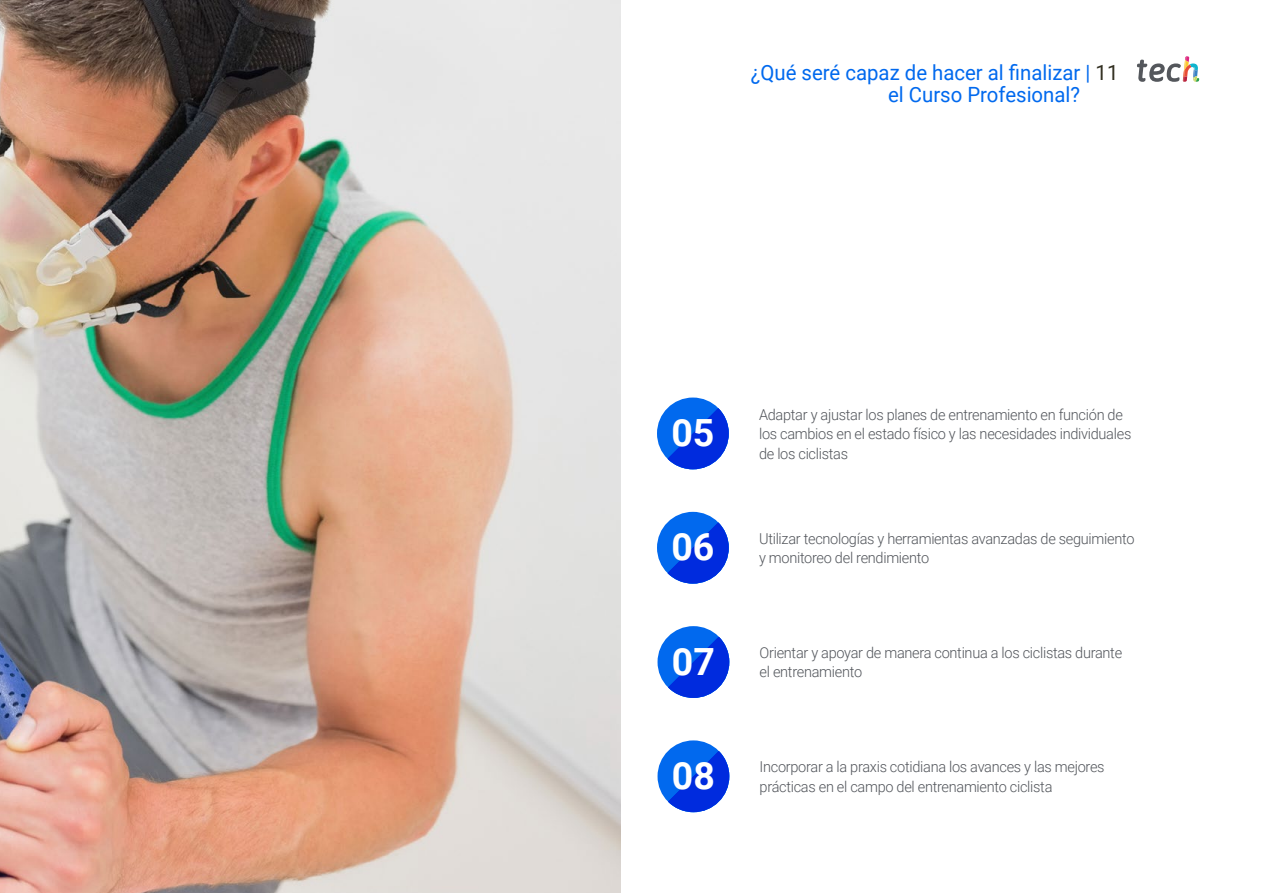
<style>
.page{position:relative;width:1263px;height:893px;background:#fff}
.page>*{position:absolute;margin:0;border:0;box-sizing:border-box;transform-origin:0 0}
.t1{font:700 37.5px "Roboto";color:#fff}
.t2{font:21px/22.5px "Roboto";color:#0169ee}
.t3{font:300 15px/19.5px "Roboto";letter-spacing:-.02em;color:#52555b}
.s1{color:#312e20}
</style>
<div class="page">
<img style="left:0;top:0;width:621px;height:893px">
<div style="left:657px;top:512px;width:72px;height:72px;background:#0169ee;border-radius:50%"></div>
<svg style="left:667px;top:522px;width:62px;height:62px"></svg>
<div style="left:657px;top:740px;width:72px;height:72px;background:#0169ee;border-radius:50%"></div>
<svg style="left:668px;top:751px;width:61px;height:61px"></svg>
<div style="left:657px;top:626px;width:72px;height:72px;background:#0169ee;border-radius:50%"></div>
<svg style="left:668px;top:637px;width:61px;height:61px"></svg>
<div style="left:657px;top:398px;width:72px;height:71px;background:#0169ee;border-radius:50%"></div>
<svg style="left:667px;top:408px;width:62px;height:61px"></svg>
<svg style="left:1137px;top:56px;width:62px;height:26px"></svg>
<h2 class="t2" style="left:888px;top:60px;width:232px;text-indent:-137px">¿Qué seré capaz de hacer al finalizar | <span class="s1">11 </span>el Curso Profesional?</h2>
<h1 class="t1" style="left:671px;top:407px;width:45px">05</h1>
<p class="t3" style="left:759px;top:404px;width:374px">Adaptar y ajustar los planes de entrenamiento en función de los cambios en el estado físico y las necesidades individuales de los ciclistas</p>
<h1 class="t1" style="left:671px;top:521px;width:45px">06</h1>
<p class="t3" style="left:759px;top:528px;width:377px">Utilizar tecnologías y herramientas avanzadas de seguimiento y monitoreo del rendimiento</p>
<h1 class="t1" style="left:672px;top:635px;width:45px">07</h1>
<p class="t3" style="left:760px;top:642px;width:364px">Orientar y apoyar de manera continua a los ciclistas durante el entrenamiento</p>
<h1 class="t1" style="left:672px;top:749px;width:45px">08</h1>
<p class="t3" style="left:760px;top:756px;width:347px">Incorporar a la praxis cotidiana los avances y las mejores prácticas en el campo del entrenamiento ciclista</p>
</div>
